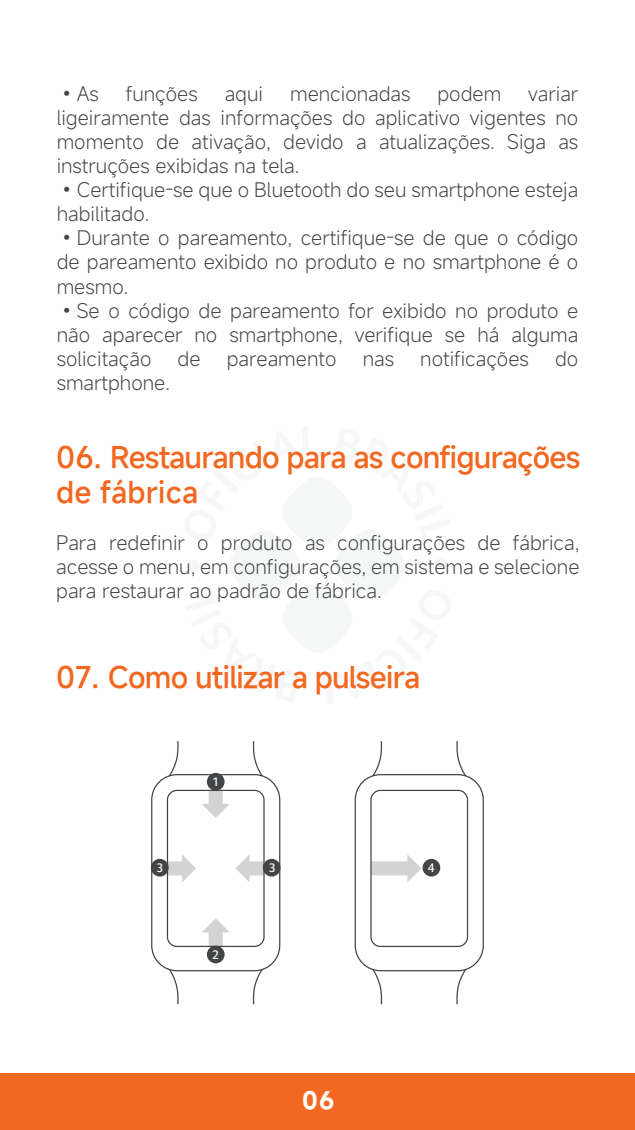
<style>
.page{position:relative;width:635px;height:1130px;background:#fff}
.page>*{position:absolute;margin:0;border:0;box-sizing:border-box;transform-origin:0 0}
.t1{font:500 29.6px/35.2px "Mi Sans";letter-spacing:-.03em;color:#f36821}
.t2{font:600 23.6px "Mi Sans";color:#fff}
.t3{font:300 20px/24px "Mi Sans";color:#434445;text-align:justify}
.t4{font:500 12.4px "Camphor Pro";color:#fff}
</style>
<div class="page">
<div style="left:0;top:1073px;width:635px;height:56px;background:#f36821"></div>
<svg style="left:202px;top:791px;width:28px;height:26px"></svg>
<svg style="left:202px;top:918px;width:27px;height:26px"></svg>
<svg style="left:169px;top:855px;width:27px;height:27px"></svg>
<svg style="left:235px;top:855px;width:28px;height:27px"></svg>
<div style="left:207px;top:772px;width:18px;height:18px;background:#434445;border-radius:50%"></div>
<div style="left:207px;top:945px;width:18px;height:18px;background:#434445;border-radius:50%"></div>
<div style="left:263px;top:858px;width:18px;height:18px;background:#434445;border-radius:50%"></div>
<div style="left:151px;top:858px;width:18px;height:18px;background:#434445;border-radius:50%"></div>
<div style="left:151px;top:774px;width:129px;height:197px;border:1px solid #434445;border-radius:25px"></div>
<div style="left:167px;top:789px;width:98px;height:157px;border:1px solid #434445;border-radius:9px"></div>
<svg style="left:168px;top:741px;width:11px;height:36px"></svg>
<svg style="left:252px;top:741px;width:12px;height:36px"></svg>
<svg style="left:168px;top:968px;width:11px;height:36px"></svg>
<svg style="left:252px;top:967px;width:12px;height:37px"></svg>
<svg style="left:372px;top:855px;width:49px;height:27px"></svg>
<div style="left:423px;top:858px;width:17px;height:18px;background:#434445;border-radius:50%"></div>
<div style="left:355px;top:774px;width:129px;height:197px;border:1px solid #434445;border-radius:25px"></div>
<div style="left:370px;top:789px;width:98px;height:157px;border:1px solid #434445;border-radius:9px"></div>
<svg style="left:371px;top:741px;width:12px;height:36px"></svg>
<svg style="left:456px;top:741px;width:11px;height:36px"></svg>
<svg style="left:371px;top:967px;width:12px;height:37px"></svg>
<svg style="left:456px;top:968px;width:11px;height:36px"></svg>
<p class="t3" style="left:57px;top:81px;width:44px">•As</p>
<p class="t3" style="left:126px;top:81px;width:73px">funções</p>
<p class="t3" style="left:225px;top:81px;width:40px">aqui</p>
<p class="t3" style="left:290px;top:81px;width:122px">mencionadas</p>
<p class="t3" style="left:437px;top:81px;width:65px">podem</p>
<p class="t3" style="left:57px;top:81px;width:523px;text-indent:472px">variar ligeiramente das informações do aplicativo vigentes no momento de ativação, devido a atualizações. Siga as instruções exibidas na tela.</p>
<p class="t3" style="left:57px;top:177px;width:523px">•Certifique-se que o Bluetooth do seu smartphone esteja habilitado.</p>
<p class="t3" style="left:57px;top:225px;width:523px">•Durante o pareamento, certifique-se de que o código de pareamento exibido no produto e no smartphone é o mesmo.</p>
<p class="t3" style="left:57px;top:297px;width:523px">•Se o código de pareamento for exibido no produto e não aparecer no smartphone, verifique se há alguma solicitação</p>
<p class="t3" style="left:178px;top:345px;width:24px">de</p>
<p class="t3" style="left:227px;top:345px;width:111px">pareamento</p>
<p class="t3" style="left:363px;top:345px;width:33px">nas</p>
<p class="t3" style="left:420px;top:345px;width:110px">notificações</p>
<p class="t3" style="left:555px;top:345px;width:25px">do</p>
<p class="t3" style="left:57px;top:369px;width:115px">smartphone.</p>
<h1 class="t1" style="left:56px;top:437px;width:526px">06. Restaurando para as configurações de fábrica</h1>
<p class="t3" style="left:56px;top:530px;width:525px">Para redefinir o produto as configurações de fábrica, acesse o menu, em configurações, em sistema e selecione para restaurar ao padrão de fábrica.</p>
<h1 class="t1" style="left:56px;top:658px;width:366px">07. Como utilizar a pulseira</h1>
<p class="t4" style="left:212px;top:774px;width:9px">1</p>
<p class="t4" style="left:156px;top:859px;width:9px">3</p>
<p class="t4" style="left:269px;top:860px;width:9px">3</p>
<p class="t4" style="left:428px;top:860px;width:9px">4</p>
<p class="t4" style="left:212px;top:947px;width:9px">2</p>
<p class="t2" style="left:302px;top:1080px;width:34px">06</p>
</div>
